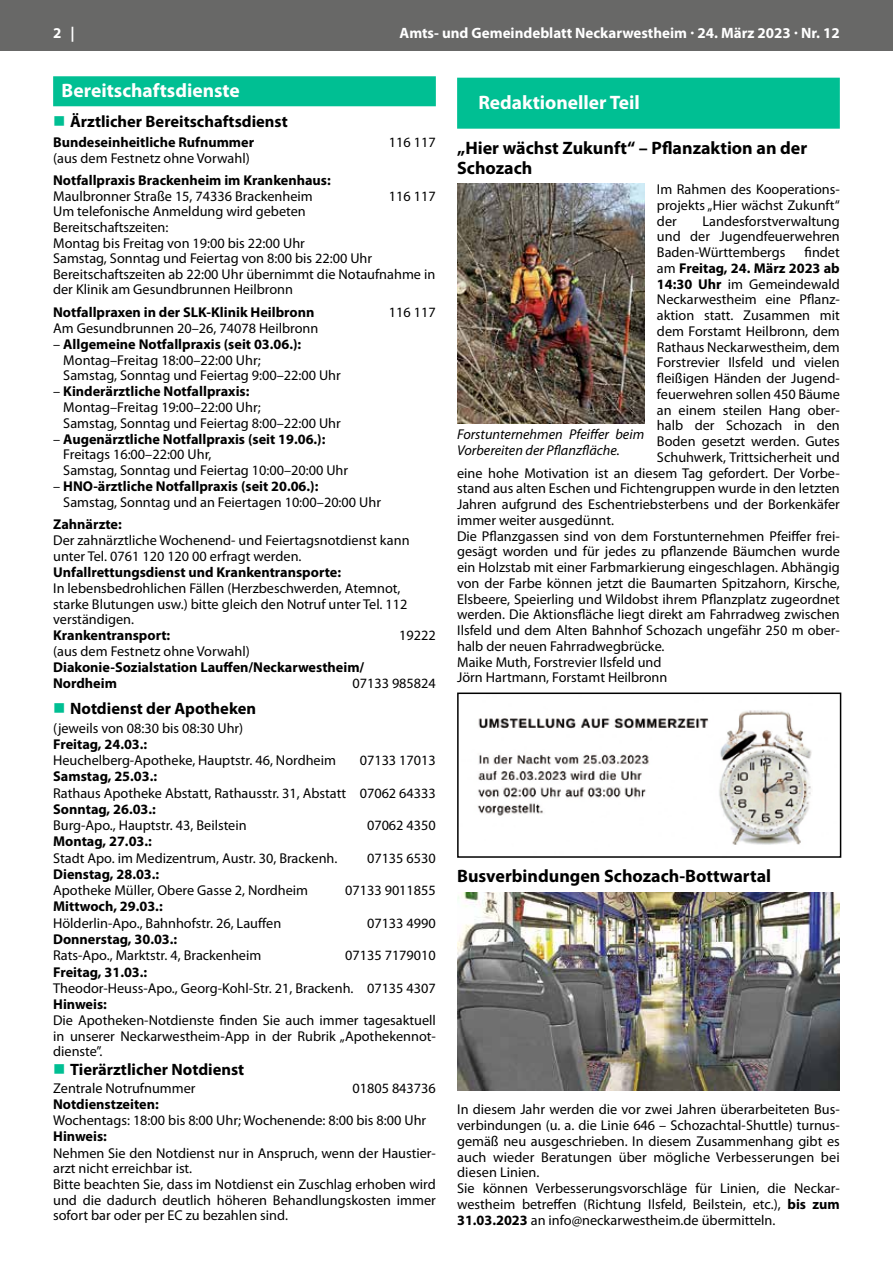
<style>
.page{position:relative;width:893px;height:1263px;background:#fff}
.page>*{position:absolute;margin:0;border:0;box-sizing:border-box;transform-origin:0 0}
.t1{font:700 19.5px "Myriad Pro";color:#fff}
.t2{font:700 18px/20.2px "Myriad Pro";color:#000}
.t3{font:700 16.5px "Myriad Pro";color:#000}
.t4{font:700 15px "Myriad Pro";color:#fff}
.t5{font:14.25px/15.6px "Myriad Pro";color:#000}
.t6{font:700 14.25px/16px "Myriad Pro";color:#000}
.t7{font:italic 14.25px/15.8px "Myriad Pro";color:#000}
.s1{color:#00bf93}
.s2{font-weight:700}
.s3{font-weight:400}
</style>
<div class="page">
<div style="left:0;top:0;width:893px;height:51px;background:#686867"></div>
<div style="left:53px;top:77px;width:383px;height:29px;background:#00bf93"></div>
<div style="left:457px;top:78px;width:383px;height:51px;background:#00bf93"></div>
<img style="left:457px;top:183px;width:187px;height:241px">
<img style="left:477px;top:710px;width:335px;height:135px">
<div style="left:457px;top:692px;width:384px;height:166px;border:2px solid #000"></div>
<img style="left:457px;top:892px;width:383px;height:198px">
<p class="t4" style="left:53px;top:23px;width:23px">2 |</p>
<p class="t4" style="left:400px;top:23px;width:442px">Amts- und Gemeindeblatt Neckarwestheim · 24. März 2023 · Nr. 12</p>
<h1 class="t1" style="left:62px;top:78px;width:180px">Bereitschaftsdienste</h1>
<p class="t3" style="left:53px;top:110px;width:236px"><span class="s1">■</span> Ärztlicher Bereitschaftsdienst</p>
<p class="t6" style="left:53px;top:134px;width:202px">Bundeseinheitliche Rufnummer</p>
<p class="t5" style="left:389px;top:134px;width:48px">116 117</p>
<p class="t5" style="left:53px;top:150px;width:198px">(aus dem Festnetz ohne Vorwahl)</p>
<p class="t6" style="left:53px;top:172px;width:279px">Notfallpraxis Brackenheim im Krankenhaus:</p>
<p class="t5" style="left:53px;top:188px;width:261px">Maulbronner Straße 15, 74336 Brackenheim</p>
<p class="t5" style="left:389px;top:188px;width:48px">116 117</p>
<p class="t5" style="left:53px;top:204px;width:384px">Um telefonische Anmeldung wird gebeten<br>Bereitschaftszeiten:<br>Montag bis Freitag von 19:00 bis 22:00 Uhr<br>Samstag, Sonntag und Feiertag von 8:00 bis 22:00 Uhr Bereitschaftszeiten ab 22:00 Uhr übernimmt die Notaufnahme in der Klinik am Gesundbrunnen Heilbronn</p>
<p class="t6" style="left:53px;top:304px;width:263px">Notfallpraxen in der SLK-Klinik Heilbronn</p>
<p class="t5" style="left:389px;top:304px;width:48px">116 117</p>
<p class="t5" style="left:53px;top:320px;width:267px">Am Gesundbrunnen 20–26, 74078 Heilbronn</p>
<p class="t5" style="left:63px;top:336px;width:279px;text-indent:-10px">– <span class="s2">Allgemeine Notfallpraxis (seit 03.06.):<br></span>Montag–Freitag 18:00–22:00 Uhr;<br>Samstag, Sonntag und Feiertag 9:00–22:00 Uhr</p>
<p class="t5" style="left:63px;top:384px;width:279px;text-indent:-10px">– <span class="s2">Kinderärztliche Notfallpraxis:<br></span>Montag–Freitag 19:00–22:00 Uhr;<br>Samstag, Sonntag und Feiertag 8:00–22:00 Uhr</p>
<p class="t5" style="left:63px;top:431px;width:286px;text-indent:-10px">– <span class="s2">Augenärztliche Notfallpraxis (seit 19.06.):<br></span>Freitags 16:00–22:00 Uhr,<br>Samstag, Sonntag und Feiertag 10:00–20:00 Uhr</p>
<p class="t5" style="left:63px;top:478px;width:319px;text-indent:-10px">– <span class="s2">HNO-ärztliche Notfallpraxis (seit 20.06.):<br></span>Samstag, Sonntag und an Feiertagen 10:00–20:00 Uhr</p>
<p class="t6" style="left:53px;top:516px;width:70px">Zahnärzte:</p>
<p class="t5" style="left:53px;top:532px;width:358px">Der zahnärztliche Wochenend- und Feiertagsnotdienst kann unter Tel. 0761 120 120 00 erfragt werden.</p>
<p class="t6" style="left:53px;top:564px;width:289px">Unfallrettungsdienst und Krankentransporte:</p>
<p class="t5" style="left:53px;top:580px;width:356px">In lebensbedrohlichen Fällen (Herzbeschwerden, Atemnot, starke Blutungen usw.) bitte gleich den Notruf unter Tel. 112 verständigen.</p>
<p class="t6" style="left:53px;top:627px;width:119px">Krankentransport:</p>
<p class="t5" style="left:399px;top:628px;width:38px">19222</p>
<p class="t5" style="left:53px;top:643px;width:198px">(aus dem Festnetz ohne Vorwahl)</p>
<p class="t6" style="left:53px;top:659px;width:313px">Diakonie-Sozialstation Lauffen/Neckarwestheim/<br>Nordheim</p>
<p class="t5" style="left:352px;top:675px;width:85px">07133 985824</p>
<p class="t3" style="left:53px;top:698px;width:204px"><span class="s1">■</span> Notdienst der Apotheken</p>
<p class="t5" style="left:53px;top:720px;width:192px">(jeweils von 08:30 bis 08:30 Uhr)</p>
<p class="t6" style="left:53px;top:735px;width:96px">Freitag, 24.03.:</p>
<p class="t5" style="left:53px;top:752px;width:284px">Heuchelberg-Apotheke, Hauptstr. 46, Nordheim</p>
<p class="t5" style="left:360px;top:752px;width:78px">07133 17013</p>
<p class="t6" style="left:53px;top:768px;width:105px">Samstag, 25.03.:</p>
<p class="t5" style="left:53px;top:785px;width:384px">Rathaus Apotheke Abstatt, Rathausstr. 31, Abstatt 07062 64333</p>
<p class="t6" style="left:53px;top:801px;width:104px">Sonntag, 26.03.:</p>
<p class="t5" style="left:53px;top:817px;width:195px">Burg-Apo., Hauptstr. 43, Beilstein</p>
<p class="t5" style="left:367px;top:817px;width:70px">07062 4350</p>
<p class="t6" style="left:53px;top:833px;width:100px">Montag, 27.03.:</p>
<p class="t5" style="left:53px;top:850px;width:286px">Stadt Apo. im Medizentrum, Austr. 30, Brackenh.</p>
<p class="t5" style="left:367px;top:850px;width:70px">07135 6530</p>
<p class="t6" style="left:53px;top:866px;width:108px">Dienstag, 28.03.:</p>
<p class="t5" style="left:53px;top:882px;width:256px">Apotheke Müller, Obere Gasse 2, Nordheim</p>
<p class="t5" style="left:345px;top:882px;width:92px">07133 9011855</p>
<p class="t6" style="left:53px;top:898px;width:111px">Mittwoch, 29.03.:</p>
<p class="t5" style="left:53px;top:915px;width:230px">Hölderlin-Apo., Bahnhofstr. 26, Lauffen</p>
<p class="t5" style="left:367px;top:915px;width:70px">07133 4990</p>
<p class="t6" style="left:53px;top:931px;width:126px">Donnerstag, 30.03.:</p>
<p class="t5" style="left:53px;top:947px;width:210px">Rats-Apo., Marktstr. 4, Brackenheim</p>
<p class="t5" style="left:345px;top:947px;width:92px">07135 7179010</p>
<p class="t6" style="left:53px;top:963px;width:96px">Freitag, 31.03.:</p>
<p class="t5" style="left:53px;top:980px;width:384px">Theodor-Heuss-Apo., Georg-Kohl-Str. 21, Brackenh. 07135 4307</p>
<p class="t6" style="left:53px;top:996px;width:55px">Hinweis:</p>
<p class="t5" style="left:53px;top:1012px;width:384px;text-align:justify">Die Apotheken-Notdienste finden Sie auch immer tagesaktuell in unserer Neckarwestheim-App in der Rubrik „Apothekennot&shy;dienste”.</p>
<p class="t3" style="left:53px;top:1058px;width:193px"><span class="s1">■</span> Tierärztlicher Notdienst</p>
<p class="t5" style="left:53px;top:1080px;width:144px">Zentrale Notrufnummer</p>
<p class="t5" style="left:352px;top:1080px;width:85px">01805 843736</p>
<p class="t6" style="left:53px;top:1096px;width:107px">Notdienstzeiten:</p>
<p class="t5" style="left:53px;top:1112px;width:375px">Wochentags: 18:00 bis 8:00 Uhr; Wochenende: 8:00 bis 8:00 Uhr</p>
<p class="t6" style="left:53px;top:1128px;width:55px">Hinweis:</p>
<p class="t5" style="left:53px;top:1145px;width:384px">Nehmen Sie den Notdienst nur in Anspruch, wenn der Haustier&shy;arzt nicht erreichbar ist.<br>Bitte beachten Sie, dass im Notdienst ein Zuschlag erhoben wird und die dadurch deutlich höheren Behandlungskosten immer sofort bar oder per EC zu bezahlen sind.</p>
<h1 class="t1" style="left:478px;top:90px;width:163px">Redaktioneller Teil</h1>
<p class="t2" style="left:457px;top:137px;width:352px">„Hier wächst Zukunft“ – Pflanzaktion an der<br>Schozach</p>
<p class="t5" style="left:657px;top:181px;width:184px;text-align:justify">Im Rahmen des Kooperations&shy;projekts „Hier wächst Zukunft“ der</p>
<p class="t5" style="left:657px;top:213px;width:184px;text-align:justify;text-indent:46px">Landesforstverwaltung und der Jugendfeuerwehren Baden-Württembergs</p>
<p class="t5" style="left:805px;top:244px;width:37px">findet</p>
<p class="t6" style="left:657px;top:260px;width:184px"><span class="s3">am</span> Freitag, 24. März 2023 ab</p>
<p class="t5" style="left:657px;top:276px;width:184px"><span class="s2">14:30 Uhr</span> im Gemeindewald</p>
<p class="t5" style="left:657px;top:292px;width:184px">Neckarwestheim eine Pflanz-</p>
<p class="t5" style="left:657px;top:307px;width:184px">aktion statt. Zusammen mit</p>
<p class="t5" style="left:657px;top:323px;width:184px">dem Forstamt Heilbronn, dem</p>
<p class="t5" style="left:657px;top:339px;width:184px">Rathaus Neckarwestheim, dem</p>
<p class="t5" style="left:657px;top:355px;width:184px">Forstrevier Ilsfeld und vielen</p>
<p class="t5" style="left:657px;top:370px;width:184px">fleißigen Händen der Jugend-</p>
<p class="t5" style="left:657px;top:386px;width:184px">feuerwehren sollen 450 Bäume</p>
<p class="t5" style="left:657px;top:402px;width:184px">an einem steilen Hang ober-</p>
<p class="t5" style="left:657px;top:418px;width:184px">halb der Schozach in den</p>
<p class="t5" style="left:657px;top:433px;width:184px">Boden gesetzt werden. Gutes</p>
<p class="t5" style="left:657px;top:449px;width:184px">Schuhwerk, Trittsicherheit und</p>
<p class="t5" style="left:457px;top:465px;width:384px">eine hohe Motivation ist an diesem Tag gefordert. Der Vorbe-</p>
<p class="t5" style="left:457px;top:481px;width:384px">stand aus alten Eschen und Fichtengruppen wurde in den letzten</p>
<p class="t5" style="left:457px;top:496px;width:384px">Jahren aufgrund des Eschentriebsterbens und der Borkenkäfer</p>
<p class="t5" style="left:457px;top:512px;width:158px">immer weiter ausgedünnt.</p>
<p class="t5" style="left:457px;top:528px;width:384px">Die Pflanzgassen sind von dem Forstunternehmen Pfeiffer frei-</p>
<p class="t5" style="left:457px;top:544px;width:384px">gesägt worden und für jedes zu pflanzende Bäumchen wurde</p>
<p class="t5" style="left:457px;top:559px;width:384px">ein Holzstab mit einer Farbmarkierung eingeschlagen. Abhängig</p>
<p class="t5" style="left:457px;top:575px;width:384px">von der Farbe können jetzt die Baumarten Spitzahorn, Kirsche,</p>
<p class="t5" style="left:457px;top:591px;width:384px">Elsbeere, Speierling und Wildobst ihrem Pflanzplatz zugeordnet</p>
<p class="t5" style="left:457px;top:607px;width:384px">werden. Die Aktionsfläche liegt direkt am Fahrradweg zwischen</p>
<p class="t5" style="left:457px;top:622px;width:384px">Ilsfeld und dem Alten Bahnhof Schozach ungefähr 250 m ober-</p>
<p class="t5" style="left:457px;top:638px;width:209px">halb der neuen Fahrradwegbrücke.</p>
<p class="t5" style="left:457px;top:654px;width:206px">Maike Muth, Forstrevier Ilsfeld und</p>
<p class="t5" style="left:457px;top:670px;width:212px">Jörn Hartmann, Forstamt Heilbronn</p>
<p class="t7" style="left:457px;top:426px;width:189px">Forstunternehmen Pfeiffer beim<br>Vorbereiten der Pflanzfläche.</p>
<p class="t2" style="left:457px;top:865px;width:316px">Busverbindungen Schozach-Bottwartal</p>
<p class="t5" style="left:457px;top:1101px;width:384px">In diesem Jahr werden die vor zwei Jahren überarbeiteten Bus&shy;verbindungen (u. a. die Linie 646 – Schozachtal-Shuttle) turnus&shy;gemäß neu ausgeschrieben. In diesem Zusammenhang gibt es auch wieder Beratungen über mögliche Verbesserungen bei diesen Linien.<br>Sie können Verbesserungsvorschläge für Linien, die Neckar&shy;westheim betreffen (Richtung Ilsfeld, Beilstein, etc.), <span class="s2">bis zum 31.03.2023</span> an info@neckarwestheim.de übermitteln.</p>
</div>
